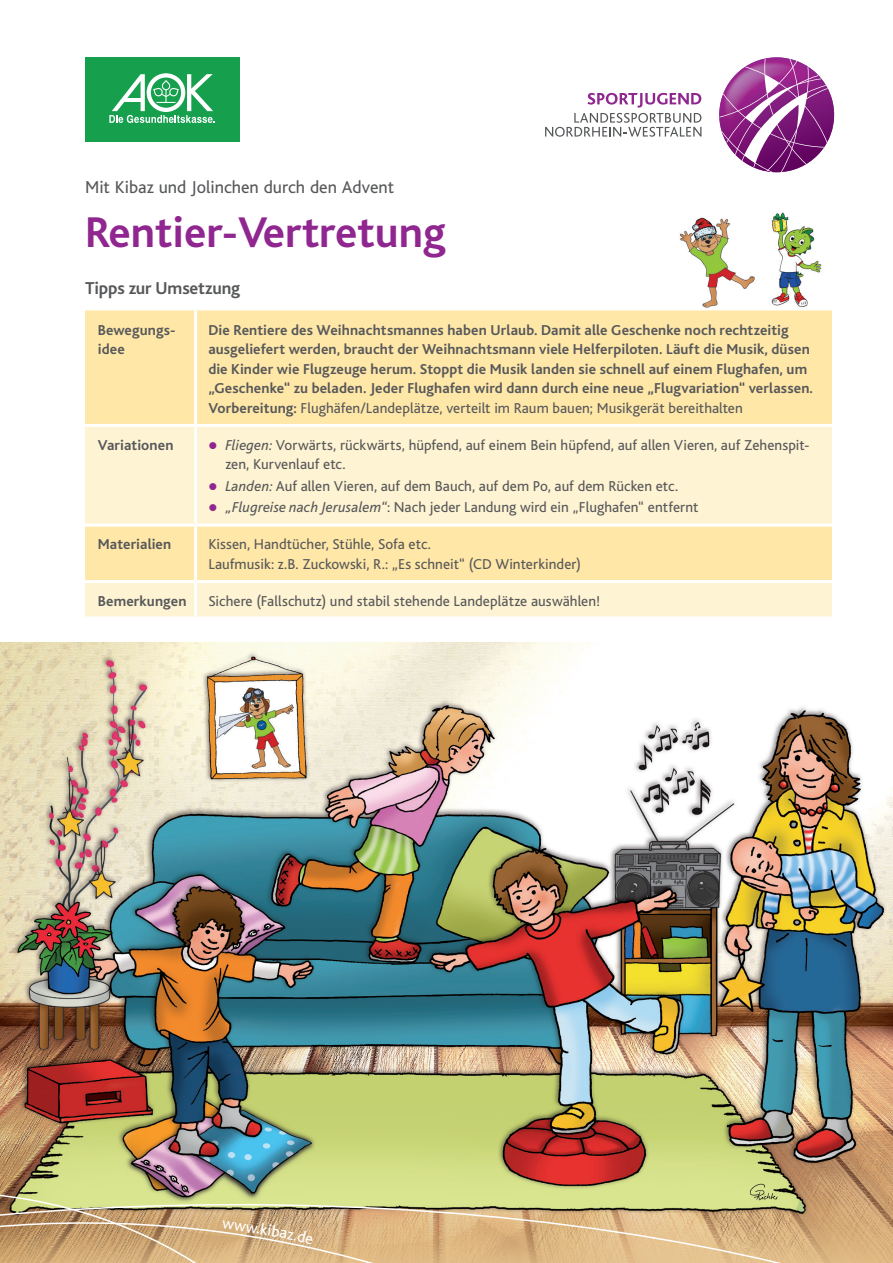
<style>
.page{position:relative;width:893px;height:1263px;background:#fff}
.page>*{position:absolute;margin:0;border:0;box-sizing:border-box;transform-origin:0 0}
.t1{font:700 45px "Bliss";color:#90268f}
.t2{font:18px "Bliss";color:#57585a}
.t3{font:700 18px "Bliss";letter-spacing:-.01em;color:#57585a}
.t4{font:16.5px "Bliss";color:#fff}
.t5{font:700 15px/19.5px "Bliss";letter-spacing:.005em;color:#57585a}
.t6{font:15px/19.5px "Bliss";letter-spacing:.005em;color:#57585a}
.s1{font-weight:400}
.s2{font-style:italic}
</style>
<div class="page">
<svg style="left:545px;top:93px;width:156px;height:44px"></svg>
<svg style="left:719px;top:57px;width:109px;height:115px"></svg>
<div style="left:85px;top:57px;width:154px;height:85px;background:#16a04d"></div>
<svg style="left:109px;top:73px;width:106px;height:50px"></svg>
<img style="left:679px;top:217px;width:76px;height:91px">
<img style="left:771px;top:212px;width:51px;height:95px">
<img style="left:0;top:642px;width:893px;height:482px">
<svg style="left:0;top:1124px;width:893px;height:139px;background:#c3a975"></svg>
<div style="left:85px;top:310px;width:747px;height:114px;background:#ffe7a7"></div>
<svg style="left:85px;top:427px;width:747px;height:189px;background:#feefc5"></svg>
<hr style="left:85px;top:524px;width:111px;height:3px;background:#fff">
<hr style="left:85px;top:580px;width:111px;height:3px;background:#fff">
<hr style="left:196px;top:524px;width:639px;height:3px;background:#fff">
<hr style="left:196px;top:580px;width:639px;height:3px;background:#fff">
<hr style="left:194px;top:310px;width:3px;height:114px;background:#fff">
<hr style="left:194px;top:427px;width:3px;height:97px;background:#fff">
<hr style="left:194px;top:527px;width:3px;height:53px;background:#fff">
<hr style="left:194px;top:583px;width:3px;height:33px;background:#fff">
<svg style="left:750px;top:1182px;width:28px;height:18px"></svg>
<svg style="left:209px;top:442px;width:7px;height:7px"></svg>
<svg style="left:209px;top:483px;width:7px;height:7px"></svg>
<svg style="left:209px;top:504px;width:7px;height:7px"></svg>
<svg style="left:0;top:1163px;width:364px;height:100px;background:#c2b07f"></svg>
<p class="t2" style="left:85px;top:178px;width:311px">Mit Kibaz und Jolinchen durch den Advent</p>
<h1 class="t1" style="left:85px;top:209px;width:362px">Rentier-Vertretung</h1>
<p class="t3" style="left:85px;top:279px;width:157px">Tipps zur Umsetzung</p>
<p class="t5" style="left:98px;top:320px;width:79px">Bewegungs&shy;idee</p>
<p class="t5" style="left:208px;top:320px;width:606px">Die Rentiere des Weihnachtsmannes haben Urlaub. Damit alle Geschenke noch rechtzeitig ausgeliefert werden, braucht der Weihnachtsmann viele Helferpiloten. Läuft die Musik, düsen die Kinder wie Flugzeuge herum. Stoppt die Musik landen sie schnell auf einem Flughafen, um „Geschenke“ zu beladen. Jeder Flughafen wird dann durch eine neue „Flugvariation“ verlassen.<br>Vorbereitung: <span class="s1">Flughäfen/Landeplätze, verteilt im Raum bauen; Musikgerät bereithalten</span></p>
<p class="t5" style="left:98px;top:435px;width:77px">Variationen</p>
<p class="t6" style="left:225px;top:435px;width:586px"><span class="s2">Fliegen:</span> Vorwärts, rückwärts, hüpfend, auf einem Bein hüpfend, auf allen Vieren, auf Zehenspit&shy;zen, Kurvenlauf etc.</p>
<p class="t6" style="left:225px;top:475px;width:475px;line-height:21.6px"><span class="s2">Landen:</span> Auf allen Vieren, auf dem Bauch, auf dem Po, auf dem Rücken etc. <span class="s2">„Flugreise nach Jerusalem“</span>: Nach jeder Landung wird ein „Flughafen“ entfernt</p>
<p class="t5" style="left:98px;top:535px;width:75px">Materialien</p>
<p class="t6" style="left:208px;top:535px;width:374px">Kissen, Handtücher, Stühle, Sofa etc.<br>Laufmusik: z.B. Zuckowski, R.: „Es schneit“ (CD Winterkinder)</p>
<p class="t5" style="left:98px;top:591px;width:90px">Bemerkungen</p>
<p class="t6" style="left:208px;top:591px;width:393px">Sichere (Fallschutz) und stabil stehende Landeplätze auswählen!</p>
<p class="t4" style="left:259px;top:1219px;width:25px;rotate:10deg">.kib</p>
</div>
